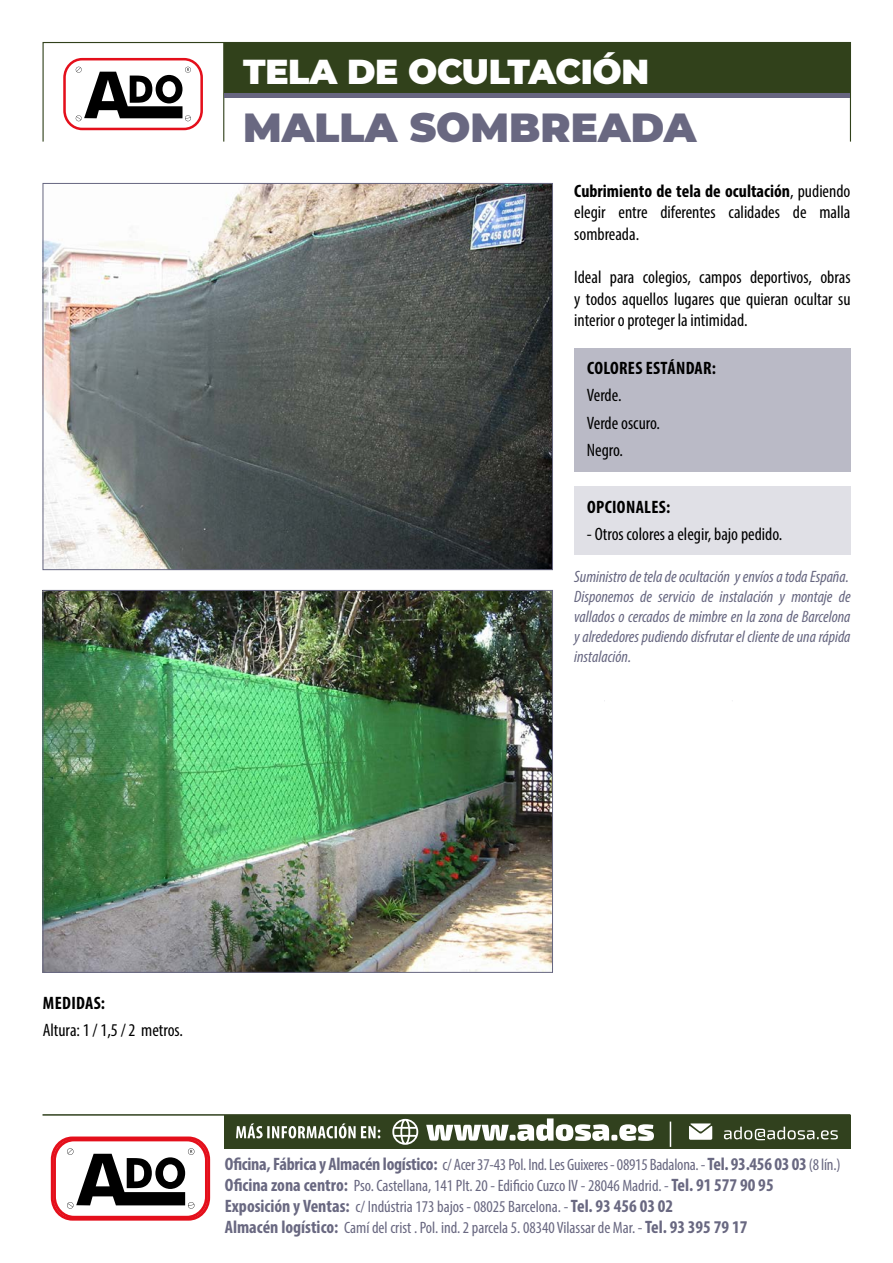
<style>
.page{position:relative;width:893px;height:1263px;background:#fff}
.page>*{position:absolute;margin:0;border:0;box-sizing:border-box;transform-origin:0 0}
.t1{font:900 40.5px "Montserrat";color:#696881}
.t2{font:900 34.5px "Montserrat";letter-spacing:-.01em;color:#fff}
.t3{font:condensed 18px/21.6px "Myriad Pro";color:#000;text-align:justify}
.t4{font:700 condensed 18px "Myriad Pro";letter-spacing:.02em;color:#000}
.t5{font:condensed 16.5px/21px "Myriad Pro";color:#696881}
.t6{font:italic condensed 16.5px/19.8px "Myriad Pro";color:#666680;text-align:justify}
.s1{font-weight:700}
.s2{font-weight:700;font-size:18px}
</style>
<div class="page">
<div style="left:43px;top:42px;width:808px;height:100px;border:1px solid #31411b"></div>
<hr style="left:223px;top:43px;width:1px;height:99px;background:#31411b">
<div style="left:224px;top:43px;width:626px;height:53px;background:#31411b"></div>
<hr style="left:224px;top:93px;width:626px;height:4px;background:#676580">
<svg style="left:63px;top:58px;width:140px;height:72px"></svg>
<div style="left:224px;top:1115px;width:626px;height:33px;background:#31411e"></div>
<svg style="left:236px;top:1123px;width:144px;height:15px"></svg>
<hr style="left:43px;top:1114px;width:807px;height:2px;background:#31411e">
<svg style="left:392px;top:1119px;width:26px;height:26px"></svg>
<svg style="left:426px;top:1118px;width:228px;height:23px"></svg>
<svg style="left:724px;top:1127px;width:114px;height:13px"></svg>
<svg style="left:689px;top:1123px;width:23px;height:17px"></svg>
<svg style="left:670px;top:1121px;width:1px;height:26px"></svg>
<svg style="left:51px;top:1136px;width:159px;height:84px"></svg>
<img style="left:45px;top:185px;width:506px;height:383px">
<img style="left:45px;top:592px;width:506px;height:379px">
<div style="left:574px;top:348px;width:276px;height:123px;background:#babac6"></div>
<div style="left:574px;top:486px;width:276px;height:68px;background:#e0e0e6"></div>
<h2 class="t2" style="left:243px;top:45px;width:407px">TELA DE OCULTACIÓN</h2>
<h1 class="t1" style="left:243px;top:98px;width:455px">MALLA SOMBREADA</h1>
<p class="t3" style="left:574px;top:180px;width:278px"><span class="s1">Cubrimiento de tela de ocultación</span>, pudiendo elegir entre diferentes calidades de malla sombreada.</p>
<p class="t3" style="left:574px;top:266px;width:278px">Ideal para colegios, campos deportivos, obras y todos aquellos lugares que quieran ocultar su interior o proteger la intimidad.</p>
<p class="t4" style="left:587px;top:357px;width:130px">COLORES ESTÁNDAR:</p>
<p class="t3" style="left:587px;top:382px;width:74px;line-height:27.5px;text-align:left">Verde.<br>Verde oscuro.<br>Negro.</p>
<p class="t4" style="left:587px;top:495px;width:85px">OPCIONALES:</p>
<p class="t3" style="left:587px;top:523px;width:197px">- Otros colores a elegir, bajo pedido.</p>
<p class="t6" style="left:574px;top:567px;width:278px">Suministro de tela de ocultación y envíos a toda España.<br>Disponemos de servicio de instalación y montaje de vallados o cercados de mimbre en la zona de Barcelona y alrededores pudiendo disfrutar el cliente de una rápida instalación.</p>
<p class="t4" style="left:43px;top:992px;width:64px">MEDIDAS:</p>
<p class="t3" style="left:43px;top:1019px;width:142px">Altura: 1 / 1,5 / 2 metros.</p>
<p class="t5" style="left:225px;top:1153px;width:617px"><span class="s2">Oficina, Fábrica y Almacén logístico:</span> c/ Acer 37-43 Pol. Ind. Les Guixeres - 08915 Badalona. - <span class="s2">Tel. 93.456 03 03</span> (8 lín.)<br><span class="s2">Oficina zona centro:</span> Pso. Castellana, 141 Plt. 20 - Edificio Cuzco IV - 28046 Madrid. - <span class="s2">Tel. 91 577 90 95<br>Exposición y Ventas:</span> c/ Indústria 173 bajos - 08025 Barcelona. - <span class="s2">Tel. 93 456 03 02<br>Almacén logístico:</span> Camí del crist . Pol. ind. 2 parcela 5. 08340 Vilassar de Mar. - <span class="s2">Tel. 93 395 79 17</span></p>
</div>
